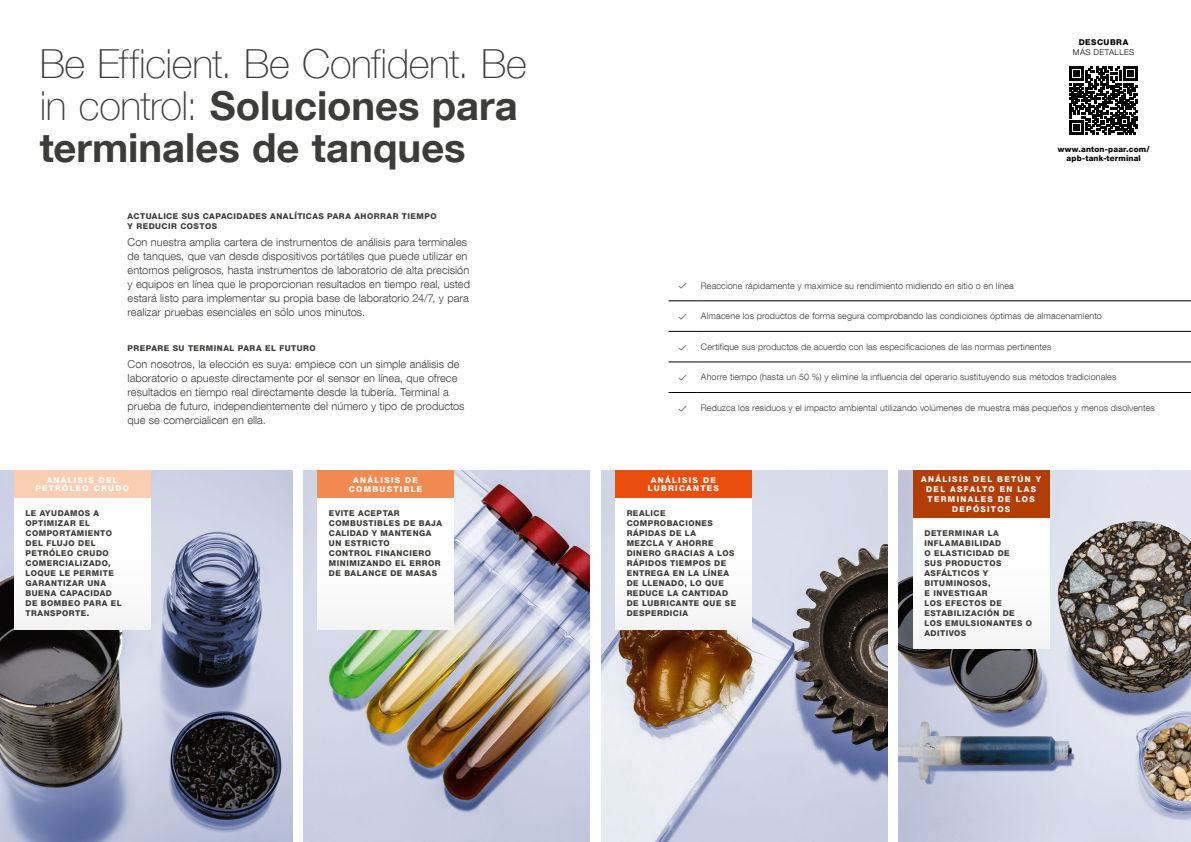
<style>
.page{position:relative;width:1191px;height:842px;background:#fff}
.page>*{position:absolute;margin:0;border:0;box-sizing:border-box;transform-origin:0 0}
.t1{font:100 40px/42px "Helvetica Neue LT Com";letter-spacing:-.005em;color:#3c3c3b}
.t2{font:300 11px/14px "Helvetica Neue LT Com";letter-spacing:.005em;color:#3c3c3b}
.t3{font:300 9px "Helvetica Neue LT Com";letter-spacing:.01em;color:#3c3c3b}
.t4{font:800 8px/10px "Helvetica Neue LT Com";letter-spacing:.06em;color:#3c3c3b}
.t5{font:800 8px/10px "Helvetica Neue LT Com";letter-spacing:.165em;color:#fff;text-align:center}
.t6{font:800 8px/9px "Helvetica Neue LT Com";letter-spacing:.02em;color:#020203;text-align:center}
.t7{font:300 8px "Helvetica Neue LT Com";letter-spacing:.055em;color:#000}
.t8{font:800 8px "Helvetica Neue LT Com";letter-spacing:.065em;color:#000}
.s1{font-weight:700}
</style>
<div class="page">
<img style="left:899px;top:470px;width:292px;height:372px">
<svg style="left:1069px;top:66px;width:68px;height:69px"></svg>
<svg style="left:668px;top:301px;width:29px;height:1px"></svg>
<hr style="left:697px;top:301px;width:494px;height:1px;background:#000">
<svg style="left:668px;top:331px;width:29px;height:1px"></svg>
<hr style="left:697px;top:331px;width:494px;height:1px;background:#000">
<svg style="left:668px;top:362px;width:29px;height:1px"></svg>
<hr style="left:697px;top:362px;width:494px;height:1px;background:#000">
<svg style="left:668px;top:392px;width:29px;height:1px"></svg>
<hr style="left:697px;top:392px;width:494px;height:1px;background:#000">
<img style="left:303px;top:470px;width:287px;height:372px">
<img style="left:0;top:470px;width:292px;height:372px">
<img style="left:601px;top:470px;width:286px;height:372px">
<div style="left:14px;top:470px;width:136px;height:29px;background:#fbceb4"></div>
<div style="left:14px;top:499px;width:136px;height:130px;background:#fdfdfd"></div>
<div style="left:615px;top:470px;width:136px;height:29px;background:#e94e0f"></div>
<div style="left:615px;top:499px;width:136px;height:130px;background:#fdfdfd"></div>
<div style="left:317px;top:470px;width:137px;height:29px;background:#f28b52"></div>
<div style="left:317px;top:499px;width:137px;height:130px;background:#fdfdfd"></div>
<div style="left:913px;top:470px;width:136px;height:48px;background:#b23e06"></div>
<div style="left:913px;top:518px;width:136px;height:131px;background:#fdfdfd"></div>
<h1 class="t1" style="left:40px;top:43px;width:489px">Be Efficient. Be Confident. Be in control: <span class="s1">Soluciones para terminales de tanques</span></h1>
<p class="t4" style="left:128px;top:211px;width:310px">ACTUALICE SUS CAPACIDADES ANALÍTICAS PARA AHORRAR TIEMPO<br>Y REDUCIR COSTOS</p>
<p class="t2" style="left:128px;top:235px;width:344px">Con nuestra amplia cartera de instrumentos de análisis para terminales de tanques, que van desde dispositivos portátiles que puede utilizar en entornos peligrosos, hasta instrumentos de laboratorio de alta precisión y equipos en línea que le proporcionan resultados en tiempo real, usted estará listo para implementar su propia base de laboratorio 24/7, y para realizar pruebas esenciales en sólo unos minutos.</p>
<p class="t4" style="left:128px;top:343px;width:189px">PREPARE SU TERMINAL PARA EL FUTURO</p>
<p class="t2" style="left:128px;top:356px;width:338px">Con nosotros, la elección es suya: empiece con un simple análisis de laboratorio o apueste directamente por el sensor en línea, que ofrece resultados en tiempo real directamente desde la tubería. Terminal a prueba de futuro, independientemente del número y tipo de productos que se comercialicen en ella.</p>
<p class="t5" style="left:35px;top:476px;width:95px;line-height:8px">ANÁLISIS DEL<br>PETRÓLEO CRUDO</p>
<p class="t4" style="left:26px;top:508px;width:98px">LE AYUDAMOS A<br>OPTIMIZAR EL<br>COMPORTAMIENTO<br>DEL FLUJO DEL<br>PETRÓLEO CRUDO<br>COMERCIALIZADO,<br>LOQUE LE PERMITE<br>GARANTIZAR UNA<br>BUENA CAPACIDAD<br>DE BOMBEO PARA EL<br>TRANSPORTE.</p>
<p class="t5" style="left:349px;top:475px;width:75px;line-height:9px">ANÁLISIS DE<br>COMBUSTIBLE</p>
<p class="t4" style="left:329px;top:508px;width:114px">EVITE ACEPTAR<br>COMBUSTIBLES DE BAJA<br>CALIDAD Y MANTENGA<br>UN ESTRICTO<br>CONTROL FINANCIERO<br>MINIMIZANDO EL ERROR<br>DE BALANCE DE MASAS</p>
<p class="t8" style="left:1078px;top:38px;width:51px">DESCUBRA</p>
<p class="t7" style="left:1072px;top:48px;width:63px">MÁS DETALLES</p>
<p class="t6" style="left:1057px;top:145px;width:93px">www.anton-paar.com/ apb-tank-terminal</p>
<p class="t3" style="left:701px;top:280px;width:314px">Reaccione rápidamente y maximice su rendimiento midiendo en sitio o en línea</p>
<p class="t3" style="left:701px;top:311px;width:402px">Almacene los productos de forma segura comprobando las condiciones óptimas de almacenamiento</p>
<p class="t3" style="left:701px;top:341px;width:352px">Certifique sus productos de acuerdo con las especificaciones de las normas pertinentes</p>
<p class="t3" style="left:701px;top:372px;width:417px">Ahorre tiempo (hasta un 50 %) y elimine la influencia del operario sustituyendo sus métodos tradicionales</p>
<p class="t3" style="left:701px;top:402px;width:455px">Reduzca los residuos y el impacto ambiental utilizando volúmenes de muestra más pequeños y menos disolventes</p>
<p class="t5" style="left:648px;top:476px;width:73px;line-height:8px">ANÁLISIS DE<br>LUBRICANTES</p>
<p class="t4" style="left:626px;top:508px;width:111px">REALICE<br>COMPROBACIONES<br>RÁPIDAS DE LA<br>MEZCLA Y AHORRE<br>DINERO GRACIAS A LOS<br>RÁPIDOS TIEMPOS DE<br>ENTREGA EN LA LÍNEA<br>DE LLENADO, LO QUE<br>REDUCE LA CANTIDAD<br>DE LUBRICANTE QUE SE<br>DESPERDICIA</p>
<p class="t5" style="left:921px;top:474px;width:121px">ANÁLISIS DEL BETÚN Y<br>DEL ASFALTO EN LAS<br>TERMINALES DE LOS<br>DEPÓSITOS</p>
<p class="t4" style="left:924px;top:528px;width:109px">DETERMINAR LA<br>INFLAMABILIDAD<br>O ELASTICIDAD DE<br>SUS PRODUCTOS<br>ASFÁLTICOS Y<br>BITUMINOSOS,<br>E INVESTIGAR<br>LOS EFECTOS DE<br>ESTABILIZACIÓN DE<br>LOS EMULSIONANTES O<br>ADITIVOS</p>
</div>
